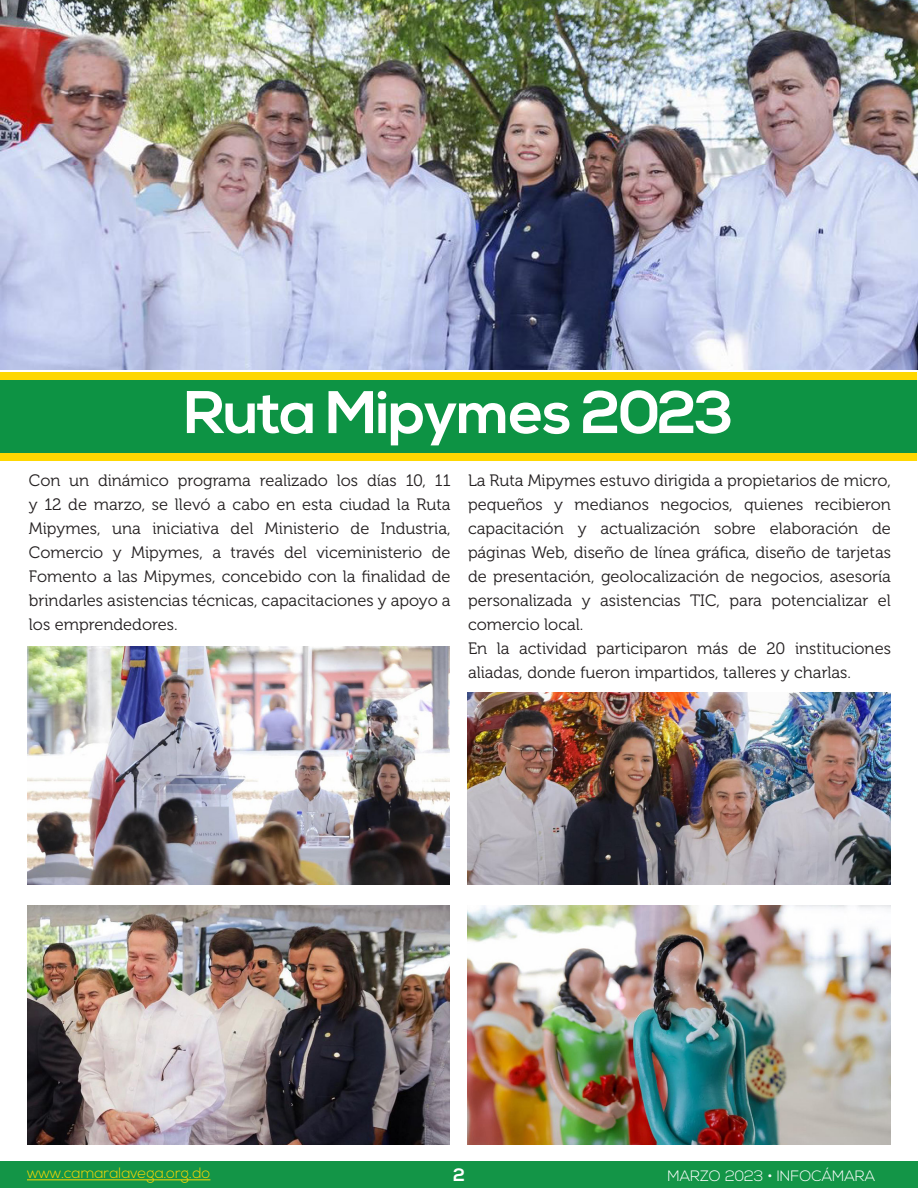
<style>
.page{position:relative;width:918px;height:1188px;background:#fff}
.page>*{position:absolute;margin:0;border:0;box-sizing:border-box;transform-origin:0 0}
.t1{font:700 60px "Nexa";letter-spacing:-.025em;color:#fff}
.t2{font:700 18px "Nexa";color:#fff}
.Paragraph_Style_3{font:16.5px/24px "Museo 300";color:#231f20;text-align:justify}
.t3{font:300 15px "Nexa";color:#fed702}
.t4{font:300 15px "Nexa";color:#fff}
</style>
<div class="page">
<div style="left:1px;top:377px;width:916px;height:76px;background:#0d9344"></div>
<div style="left:0;top:453px;width:916px;height:7px;background:#fed702"></div>
<div style="left:0;top:372px;width:916px;height:7px;background:#fed702"></div>
<img style="left:1px;top:0;width:917px;height:369px">
<div style="left:0;top:1161px;width:918px;height:27px;background:#139547"></div>
<hr style="left:27px;top:1179px;width:183px;height:1px;background:#fed702">
<img style="left:27px;top:646px;width:423px;height:239px">
<img style="left:27px;top:905px;width:423px;height:239px">
<img style="left:468px;top:905px;width:423px;height:239px">
<img style="left:468px;top:692px;width:423px;height:193px">
<p class="t1" style="left:184px;top:378px;width:552px">Ruta Mipymes 2023</p>
<p class="Paragraph_Style_3" style="left:468px;top:469px;width:425px">La Ruta Mipymes estuvo dirigida a propietarios de micro, pequeños y medianos negocios, quienes recibieron capacitación y actualización sobre elaboración de páginas Web, diseño de línea gráfica, diseño de tarjetas de presentación, geolocalización de negocios, asesoría personalizada y asistencias TIC, para potencializar el comercio local.</p>
<p class="Paragraph_Style_3" style="left:468px;top:637px;width:424px">En la actividad participaron más de 20 instituciones aliadas, donde fueron impartidos, talleres y charlas.</p>
<p class="Paragraph_Style_3" style="left:29px;top:469px;width:423px">Con un dinámico programa realizado los días 10, 11 y 12 de marzo, se llevó a cabo en esta ciudad la Ruta Mipymes, una iniciativa del Ministerio de Industria, Comercio y Mipymes, a través del viceministerio de Fomento a las Mipymes, concebido con la finalidad de brindarles asistencias técnicas, capacitaciones y apoyo a los emprendedores.</p>
<p class="t3" style="left:27px;top:1165px;width:185px">www.camaralavega.org.do</p>
<p class="t2" style="left:453px;top:1164px;width:13px">2</p>
<p class="t4" style="left:668px;top:1167px;width:209px">MARZO 2023 • INFOCÁMARA</p>
</div>
